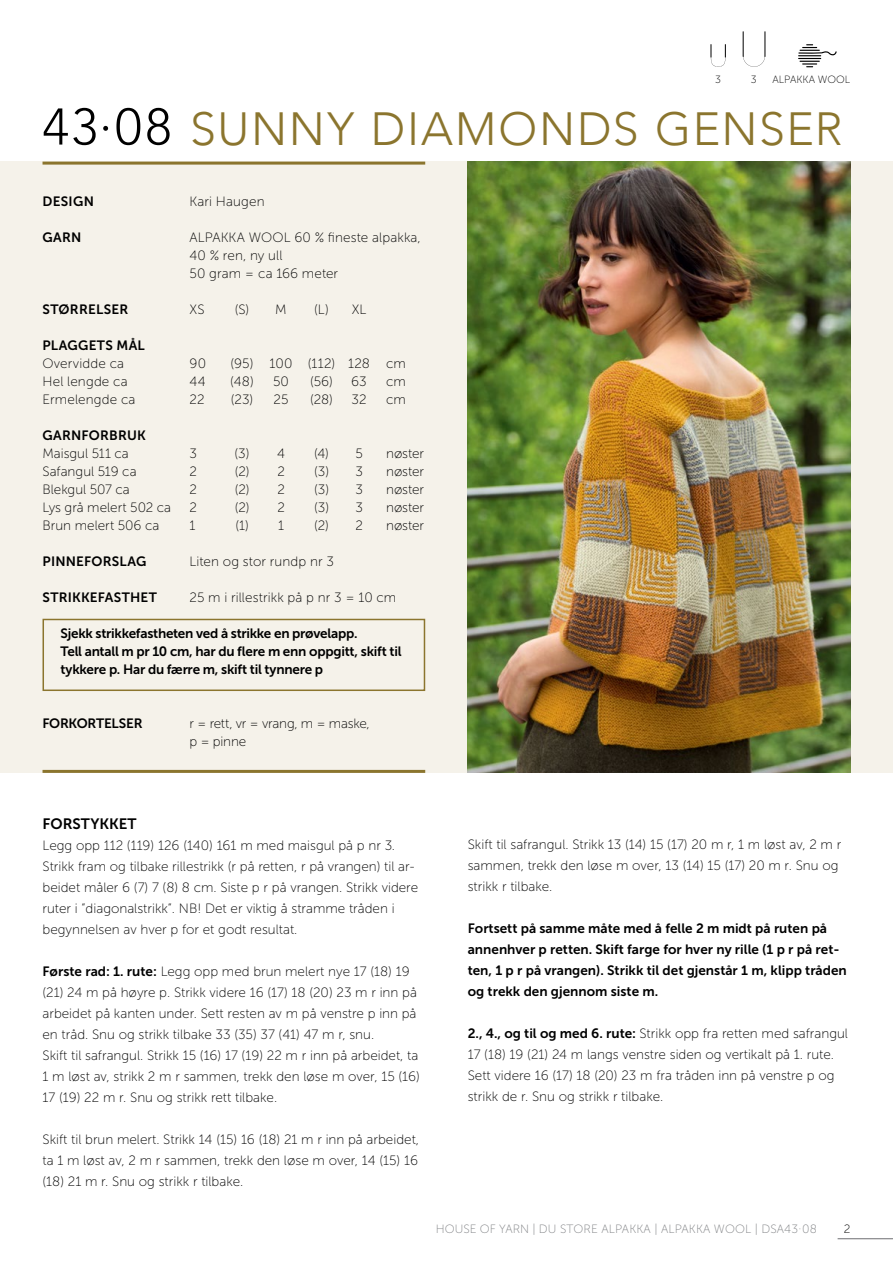
<style>
.page{position:relative;width:893px;height:1263px;background:#fff}
.page>*{position:absolute;margin:0;border:0;box-sizing:border-box;transform-origin:0 0}
.t1{font:300 46.5px "Avenir";letter-spacing:.04em;color:#8b752e}
.t2{font:15px "Museo Sans 700";color:#000}
.t3{font:13.5px/21px "Museo Sans 100";color:#000}
.t4{font:13.5px/21px "Museo Sans 700";color:#000}
.t5{font:13.5px/18px "Museo Sans 700";letter-spacing:-.02em;color:#000}
.t6{font:13.5px "Museo Sans 700";letter-spacing:.03em;color:#000}
.t7{font:12px "Museo Sans 100";letter-spacing:.01em;color:#808285}
.t8{font:12px "Museo Sans 100";color:#000}
.t9{font:10.5px "Museo Sans 100";color:#000}
.s1{font-size:51px;color:#000}
.s2{font-family:"Museo Sans 700"}
</style>
<div class="page">
<hr style="left:838px;top:1238px;width:55px;height:1px;background:#6d6e71">
<div style="left:0;top:162px;width:893px;height:611px;background:#f5f2ea"></div>
<hr style="left:43px;top:162px;width:382px;height:3px;background:#8b752e">
<img style="left:468px;top:162px;width:382px;height:611px">
<hr style="left:43px;top:770px;width:382px;height:3px;background:#8b752e">
<svg style="left:798px;top:44px;width:39px;height:23px"></svg>
<div style="left:43px;top:619px;width:382px;height:72px;border:2px solid #8b752e"></div>
<svg style="left:743px;top:31px;width:22px;height:36px"></svg>
<svg style="left:710px;top:44px;width:16px;height:23px"></svg>
<p class="t9" style="left:715px;top:74px;width:7px">3</p>
<p class="t9" style="left:751px;top:74px;width:7px">3</p>
<p class="t9" style="left:772px;top:74px;width:79px">ALPAKKA WOOL</p>
<p class="t1" style="left:43px;top:101px;width:801px"><span class="s1">43·08</span> SUNNY DIAMONDS GENSER</p>
<p class="t4" style="left:43px;top:191px;width:53px">DESIGN</p>
<p class="t3" style="left:190px;top:191px;width:77px">Kari Haugen</p>
<p class="t4" style="left:43px;top:227px;width:40px">GARN</p>
<p class="t3" style="left:190px;top:228px;width:233px;line-height:18px">ALPAKKA WOOL 60 % fineste alpakka,<br>40 % ren, ny ull<br>50 gram = ca 166 meter</p>
<p class="t4" style="left:43px;top:299px;width:87px">STØRRELSER</p>
<p class="t3" style="left:190px;top:299px;width:17px">XS</p>
<p class="t3" style="left:235px;top:299px;width:53px">(S) M</p>
<p class="t3" style="left:314px;top:299px;width:54px">(L) XL</p>
<p class="t6" style="left:43px;top:338px;width:104px">PLAGGETS MÅL</p>
<p class="t3" style="left:43px;top:353px;width:83px">Overvidde ca</p>
<p class="t3" style="left:190px;top:353px;width:18px">90</p>
<p class="t3" style="left:231px;top:353px;width:177px">(95) 100 (112) 128 cm</p>
<p class="t3" style="left:43px;top:371px;width:87px">Hel lengde ca</p>
<p class="t3" style="left:190px;top:371px;width:18px">44</p>
<p class="t3" style="left:230px;top:371px;width:60px">(48) 50</p>
<p class="t3" style="left:310px;top:371px;width:58px">(56) 63</p>
<p class="t3" style="left:386px;top:371px;width:21px">cm</p>
<p class="t3" style="left:43px;top:389px;width:95px">Ermelengde ca</p>
<p class="t3" style="left:190px;top:389px;width:17px">22</p>
<p class="t3" style="left:231px;top:389px;width:59px">(23) 25</p>
<p class="t3" style="left:310px;top:389px;width:58px">(28) 32</p>
<p class="t3" style="left:386px;top:389px;width:21px">cm</p>
<p class="t4" style="left:43px;top:425px;width:105px">GARNFORBRUK</p>
<p class="t3" style="left:43px;top:443px;width:88px">Maisgul 511 ca</p>
<p class="t3" style="left:190px;top:443px;width:9px">3</p>
<p class="t3" style="left:235px;top:443px;width:52px">(3) 4</p>
<p class="t3" style="left:314px;top:443px;width:50px">(4) 5</p>
<p class="t3" style="left:386px;top:443px;width:40px">nøster</p>
<p class="t3" style="left:43px;top:461px;width:96px">Safangul 519 ca</p>
<p class="t3" style="left:190px;top:461px;width:9px">2</p>
<p class="t3" style="left:235px;top:461px;width:52px">(2) 2</p>
<p class="t3" style="left:314px;top:461px;width:50px">(3) 3</p>
<p class="t3" style="left:386px;top:461px;width:40px">nøster</p>
<p class="t3" style="left:43px;top:479px;width:89px">Blekgul 507 ca</p>
<p class="t3" style="left:190px;top:479px;width:9px">2</p>
<p class="t3" style="left:235px;top:479px;width:52px">(2) 2</p>
<p class="t3" style="left:314px;top:479px;width:50px">(3) 3</p>
<p class="t3" style="left:386px;top:479px;width:40px">nøster</p>
<p class="t3" style="left:43px;top:497px;width:130px">Lys grå melert 502 ca</p>
<p class="t3" style="left:190px;top:497px;width:9px">2</p>
<p class="t3" style="left:235px;top:497px;width:52px">(2) 2</p>
<p class="t3" style="left:314px;top:497px;width:50px">(3) 3</p>
<p class="t3" style="left:386px;top:497px;width:40px">nøster</p>
<p class="t3" style="left:43px;top:515px;width:118px">Brun melert 506 ca</p>
<p class="t3" style="left:190px;top:515px;width:7px">1</p>
<p class="t3" style="left:235px;top:515px;width:50px">(1) 1</p>
<p class="t3" style="left:314px;top:515px;width:50px">(2) 2</p>
<p class="t3" style="left:386px;top:515px;width:40px">nøster</p>
<p class="t4" style="left:43px;top:551px;width:105px">PINNEFORSLAG</p>
<p class="t3" style="left:190px;top:551px;width:146px">Liten og stor rundp nr 3</p>
<p class="t4" style="left:43px;top:587px;width:116px">STRIKKEFASTHET</p>
<p class="t3" style="left:190px;top:587px;width:208px">25 m i rillestrikk på p nr 3 = 10 cm</p>
<p class="t5" style="left:61px;top:624px;width:342px">Sjekk strikkefastheten ved å strikke en prøvelapp.<br>Tell antall m pr 10 cm, har du flere m enn oppgitt, skift til tykkere p. Har du færre m, skift til tynnere p</p>
<p class="t5" style="left:43px;top:714px;width:102px">FORKORTELSER</p>
<p class="t3" style="left:190px;top:714px;width:182px;line-height:18px">r = rett, vr = vrang, m = maske, p = pinne</p>
<p class="t2" style="left:43px;top:815px;width:95px">FORSTYKKET</p>
<p class="t3" style="left:43px;top:835px;width:377px">Legg opp 112 (119) 126 (140) 161 m med maisgul på p nr 3.<br>Strikk fram og tilbake rillestrikk (r på retten, r på vrangen) til ar&shy;beidet måler 6 (7) 7 (8) 8 cm. Siste p r på vrangen. Strikk videre ruter i ”diagonalstrikk”. NB! Det er viktig å stramme tråden i begynnelsen av hver p for et godt resultat.</p>
<p class="t3" style="left:43px;top:961px;width:376px"><span class="s2">Første rad: 1. rute:</span> Legg opp med brun melert nye 17 (18) 19 (21) 24 m på høyre p. Strikk videre 16 (17) 18 (20) 23 m r inn på arbeidet på kanten under. Sett resten av m på venstre p inn på en tråd. Snu og strikk tilbake 33 (35) 37 (41) 47 m r, snu.</p>
<p class="t3" style="left:43px;top:1045px;width:379px;text-align:justify">Skift til safrangul. Strikk 15 (16) 17 (19) 22 m r inn på arbeidet, ta 1 m løst av, strikk 2 m r sammen, trekk den løse m over, 15 (16)<br>17 (19) 22 m r. Snu og strikk rett tilbake.</p>
<p class="t3" style="left:43px;top:1129px;width:378px;text-align:justify">Skift til brun melert. Strikk 14 (15) 16 (18) 21 m r inn på arbeidet, ta 1 m løst av, 2 m r sammen, trekk den løse m over, 14 (15) 16 (18) 21 m r. Snu og strikk r tilbake.</p>
<p class="t3" style="left:468px;top:834px;width:375px">Skift til safrangul. Strikk 13 (14) 15 (17) 20 m r, 1 m løst av, 2 m r sammen, trekk den løse m over, 13 (14) 15 (17) 20 m r. Snu og strikk r tilbake.</p>
<p class="t4" style="left:468px;top:917px;width:381px">Fortsett på samme måte med å felle 2 m midt på ruten på annenhver p retten. Skift farge for hver ny rille (1 p r på ret&shy;ten, 1 p r på vrangen). Strikk til det gjenstår 1 m, klipp tråden og trekk den gjennom siste m.</p>
<p class="t3" style="left:468px;top:1023px;width:382px"><span class="s2">2., 4., og til og med 6. rute:</span> Strikk opp fra retten med safrangul 17 (18) 19 (21) 24 m langs venstre siden og vertikalt på 1. rute.<br>Sett videre 16 (17) 18 (20) 23 m fra tråden inn på venstre p og strikk de r. Snu og strikk r tilbake.</p>
<p class="t7" style="left:436px;top:1222px;width:382px">HOUSE OF YARN | DU STORE ALPAKKA | ALPAKKA WOOL | DSA43·08</p>
<p class="t8" style="left:844px;top:1222px;width:8px">2</p>
</div>
